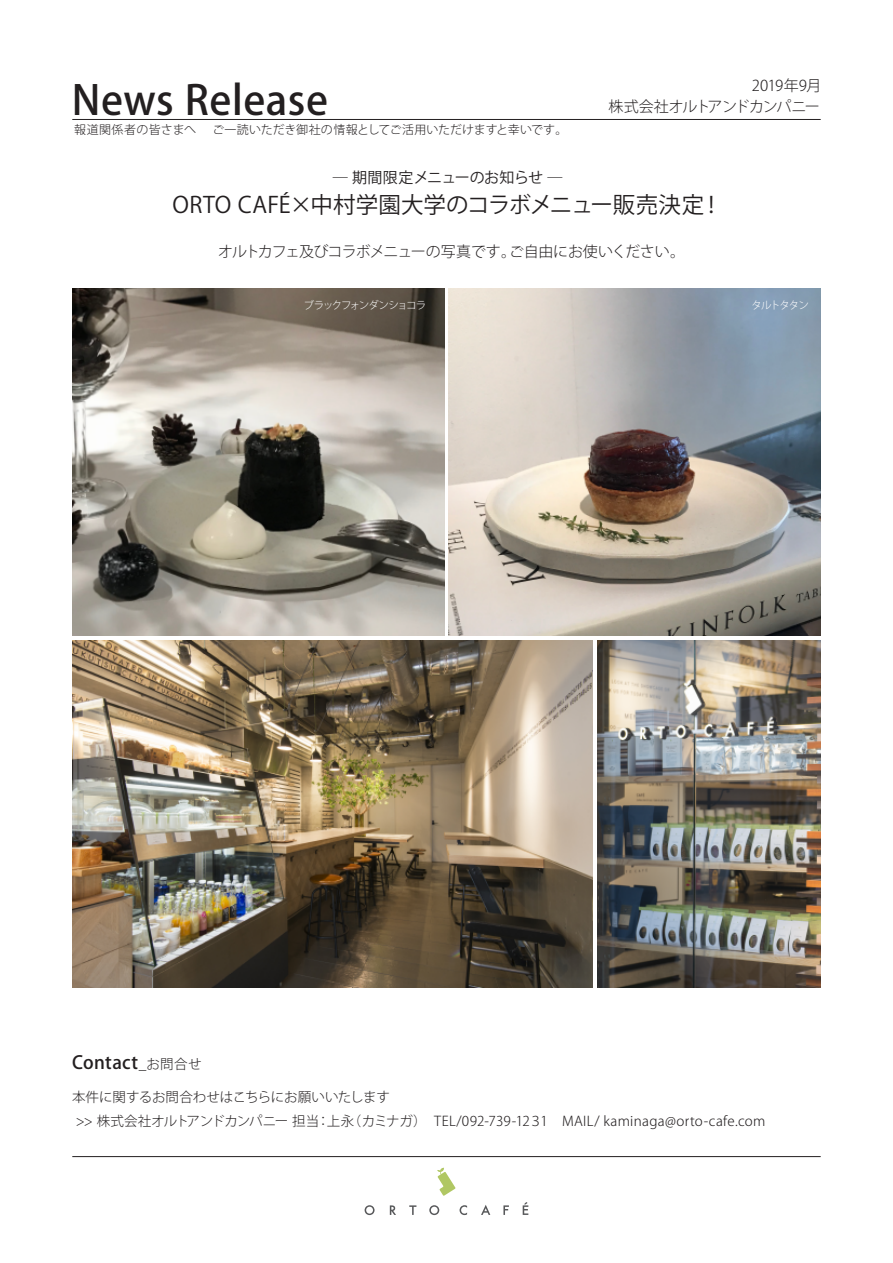
<style>
.page{position:relative;width:893px;height:1263px;background:#fff}
.page>*{position:absolute;margin:0;border:0;box-sizing:border-box;transform-origin:0 0}
.t1{font:500 40.5px "Koz Go Pro";letter-spacing:.01em;color:#231f20}
.t2{font:22.5px "Koz Go Pro";color:#231f20}
.t3{font:500 18px "Koz Go Pro";letter-spacing:.02em;color:#231f20}
.t4{font:300 15px/20.9px "Koz Go Pro";letter-spacing:-.04em;color:#231f20;text-align:right}
.t5{font:15px "Koz Go Pro";letter-spacing:-.015em;color:#231f20}
.t6{font:300 13.5px/24px "Koz Go Pro";letter-spacing:.005em;color:#231f20}
.t7{font:300 12px "Koz Go Pro";color:#231f20}
.t8{font:300 12px "Koz Go Pro";letter-spacing:.025em;color:#231f20}
.t9{font:300 10.5px "Koz Go Pro";letter-spacing:-.12em;color:#fff}
.s1{font-weight:300;font-size:13.5px}
</style>
<div class="page">
<img style="left:72px;top:640px;width:521px;height:347px">
<hr style="left:72px;top:119px;width:749px;height:1px;background:#231f20">
<hr style="left:72px;top:1156px;width:749px;height:1px;background:#231f20">
<img style="left:72px;top:288px;width:372px;height:348px">
<img style="left:449px;top:288px;width:372px;height:348px">
<svg style="left:365px;top:1205px;width:10px;height:10px"></svg>
<svg style="left:390px;top:1205px;width:6px;height:10px"></svg>
<svg style="left:409px;top:1205px;width:7px;height:10px"></svg>
<svg style="left:429px;top:1205px;width:10px;height:10px"></svg>
<svg style="left:460px;top:1205px;width:7px;height:10px"></svg>
<svg style="left:481px;top:1205px;width:9px;height:10px"></svg>
<svg style="left:503px;top:1205px;width:6px;height:10px"></svg>
<svg style="left:523px;top:1202px;width:5px;height:13px"></svg>
<svg style="left:437px;top:1168px;width:19px;height:28px"></svg>
<img style="left:597px;top:640px;width:224px;height:347px">
<h1 class="t1" style="left:72px;top:74px;width:258px">News Release</h1>
<p class="t4" style="left:608px;top:75px;width:215px">2019年9月<br>株式会社オルトアンドカンパニー</p>
<p class="t8" style="left:74px;top:121px;width:124px">報道関係者の皆さまへ</p>
<p class="t7" style="left:212px;top:121px;width:356px">ご一読いただき御社の情報としてご活用いただけますと幸いです。</p>
<p class="t5" style="left:333px;top:168px;width:231px">― 期間限定メニューのお知らせ ―</p>
<h2 class="t2" style="left:173px;top:191px;width:551px">ORTO CAFÉ×中村学園大学のコラボメニュー販売決定！</h2>
<p class="t4" style="left:218px;top:241px;width:468px">オルトカフェ及びコラボメニューの写真です。ご自由にお使いください。</p>
<p class="t9" style="left:304px;top:298px;width:124px">ブラックフォンダンショコラ</p>
<p class="t9" style="left:751px;top:298px;width:59px">タルトタタン</p>
<h3 class="t3" style="left:72px;top:1050px;width:131px">Contact<span class="s1">_お問合せ</span></h3>
<p class="t6" style="left:72px;top:1085px;width:695px">本件に関するお問合わせはこちらにお願いいたします<br>&gt;&gt; 株式会社オルトアンドカンパニー 担当：上永（カミナガ）　TEL/092-739-12３1　MAIL/ kaminaga@orto-cafe.com</p>
</div>
